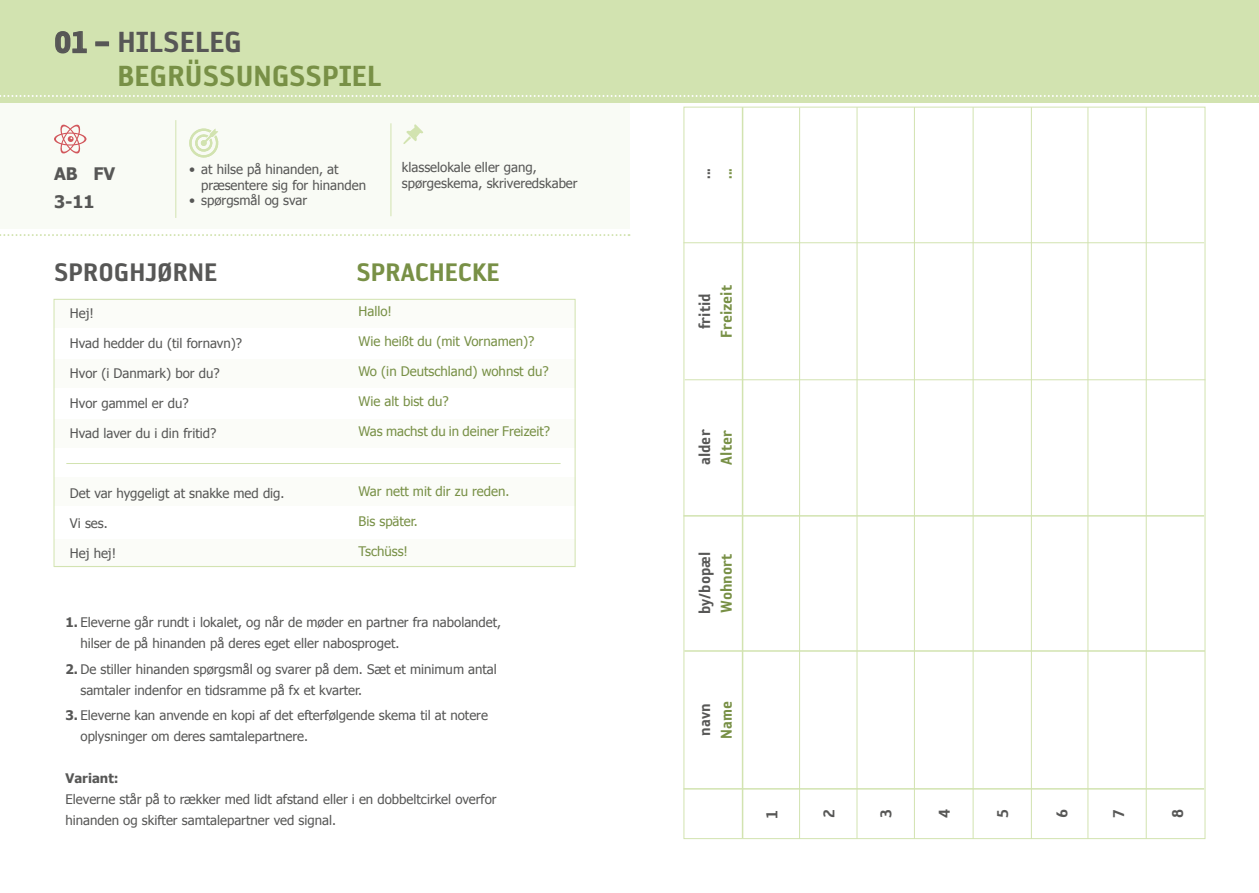
<style>
.page{position:relative;width:1259px;height:893px;background:#fff}
.page>*{position:absolute;margin:0;border:0;box-sizing:border-box;transform-origin:0 0}
.t1{font:33.45px "Reykjavik One C Gauge";color:#789046}
.t2{font:33.45px "Reykjavik One C Gauge";color:#575756}
.t3{font:29.1px "Reykjavik One C Gauge";color:#575756}
.t4{font:29.1px "Reykjavik One C Gauge";color:#789046}
.t5{font:18px "Reykjavik One C Gauge";color:#575756}
.t6{font:18px "Reykjavik One C Gauge";color:#789046}
.t7{font:700 17.25px "Tahoma";color:#575756}
.t8{font:13.2px/21px "Tahoma";color:#575756}
.t9{font:13.2px "Tahoma";color:#789046}
.t10{font:700 13.2px "Tahoma";color:#575756}
.s1{font-weight:700}
</style>
<div class="page">
<div style="left:54px;top:359px;width:521px;height:29px;background:#fbfcf8"></div>
<div style="left:54px;top:419px;width:521px;height:28px;background:#fbfcf8"></div>
<div style="left:54px;top:477px;width:521px;height:29px;background:#fbfcf8"></div>
<div style="left:54px;top:539px;width:521px;height:28px;background:#fbfcf8"></div>
<div style="left:54px;top:299px;width:521px;height:28px;background:#fbfcf8"></div>
<div style="left:0;top:102px;width:629px;height:127px;background:#f9fbf5"></div>
<div style="left:0;top:0;width:1259px;height:102px;background:#d2e3b0"></div>
<svg style="left:0;top:234px;width:629px;height:2px"></svg>
<svg style="left:54px;top:124px;width:32px;height:30px"></svg>
<svg style="left:0;top:95px;width:1259px;height:2px"></svg>
<svg style="left:403px;top:124px;width:20px;height:20px"></svg>
<hr style="left:175px;top:120px;width:1px;height:98px;background:#d2e3b0">
<hr style="left:390px;top:123px;width:1px;height:93px;background:#d2e3b0">
<div style="left:54px;top:299px;width:521px;height:268px;border:1px solid #d2e3b0"></div>
<hr style="left:66px;top:463px;width:494px;height:1px;background:#d2e3b0">
<hr style="left:683px;top:788px;width:521px;height:2px;background:#d2e3b0">
<hr style="left:684px;top:650px;width:521px;height:2px;background:#d2e3b0">
<hr style="left:683px;top:515px;width:521px;height:2px;background:#d2e3b0">
<hr style="left:685px;top:379px;width:520px;height:1px;background:#d2e3b0">
<hr style="left:683px;top:242px;width:521px;height:1px;background:#d2e3b0">
<hr style="left:742px;top:107px;width:1px;height:731px;background:#d2e3b0">
<hr style="left:799px;top:108px;width:1px;height:731px;background:#d2e3b0">
<hr style="left:856px;top:107px;width:1px;height:732px;background:#d2e3b0">
<hr style="left:914px;top:107px;width:1px;height:732px;background:#d2e3b0">
<hr style="left:972px;top:107px;width:1px;height:732px;background:#d2e3b0">
<hr style="left:1031px;top:107px;width:1px;height:732px;background:#d2e3b0">
<hr style="left:1087px;top:107px;width:1px;height:732px;background:#d2e3b0">
<hr style="left:1145px;top:107px;width:1px;height:732px;background:#d2e3b0">
<svg style="left:55px;top:31px;width:32px;height:23px"></svg>
<div style="left:95px;top:41px;width:14px;height:5px;border:2px solid #575756"></div>
<svg style="left:189px;top:128px;width:30px;height:30px"></svg>
<h1 class="t2" style="left:54px;top:25px;width:189px">01 – HILSELEG</h1>
<h1 class="t1" style="left:117px;top:58px;width:265px">BEGRÜSSUNGSSPIEL</h1>
<p class="t8" style="left:201px;top:160px;width:166px;line-height:15.9px;text-indent:-12px">• at hilse på hinanden, at præsentere sig for hinanden</p>
<h3 class="t7" style="left:54px;top:162px;width:63px">AB FV</h3>
<h3 class="t7" style="left:54px;top:189px;width:42px">3-11</h3>
<p class="t8" style="left:189px;top:190px;width:119px">• spørgsmål og svar</p>
<p class="t8" style="left:402px;top:158px;width:177px;line-height:15.9px">klasselokale eller gang, spørgeskema, skriveredskaber</p>
<h2 class="t3" style="left:54px;top:257px;width:165px">SPROGHJØRNE</h2>
<p class="t8" style="left:70px;top:302px;width:25px">Hej!</p>
<p class="t8" style="left:70px;top:332px;width:174px">Hvad hedder du (til fornavn)?</p>
<p class="t8" style="left:70px;top:362px;width:151px">Hvor (i Danmark) bor du?</p>
<p class="t8" style="left:70px;top:392px;width:120px">Hvor gammel er du?</p>
<p class="t8" style="left:70px;top:422px;width:148px">Hvad laver du i din fritid?</p>
<p class="t8" style="left:70px;top:482px;width:216px">Det var hyggeligt at snakke med dig.</p>
<p class="t8" style="left:70px;top:512px;width:39px">Vi ses.</p>
<p class="t8" style="left:70px;top:542px;width:48px">Hej hej!</p>
<h2 class="t4" style="left:356px;top:257px;width:145px">SPRACHECKE</h2>
<p class="t9" style="left:358px;top:303px;width:35px">Hallo!</p>
<p class="t9" style="left:358px;top:333px;width:177px">Wie heißt du (mit Vornamen)?</p>
<p class="t9" style="left:358px;top:363px;width:192px">Wo (in Deutschland) wohnst du?</p>
<p class="t9" style="left:358px;top:393px;width:92px">Wie alt bist du?</p>
<p class="t9" style="left:358px;top:423px;width:193px">Was machst du in deiner Freizeit?</p>
<p class="t9" style="left:358px;top:483px;width:152px">War nett mit dir zu reden.</p>
<p class="t9" style="left:358px;top:513px;width:61px">Bis später.</p>
<p class="t9" style="left:358px;top:543px;width:51px">Tschüss!</p>
<p class="t8" style="left:80px;top:611px;width:422px;text-indent:-15px"><span class="s1">1.</span> Eleverne går rundt i lokalet, og når de møder en partner fra nabolandet, hilser de på hinanden på deres eget eller nabosproget.</p>
<p class="t8" style="left:80px;top:658px;width:418px;text-indent:-15px"><span class="s1">2.</span> De stiller hinanden spørgsmål og svarer på dem. Sæt et minimum antal samtaler indenfor en tidsramme på fx et kvarter.</p>
<p class="t8" style="left:80px;top:704px;width:409px;text-indent:-15px"><span class="s1">3.</span> Eleverne kan anvende en kopi af det efterfølgende skema til at notere oplysninger om deres samtalepartnere.</p>
<p class="t10" style="left:65px;top:769px;width:55px">Variant:</p>
<p class="t8" style="left:65px;top:788px;width:432px">Eleverne står på to rækker med lidt afstand eller i en dobbeltcirkel overfor hinanden og skifter samtalepartner ved signal.</p>
<h3 class="t5" style="left:695px;top:179px;width:12px;rotate:-90deg">...</h3>
<h3 class="t6" style="left:717px;top:179px;width:12px;rotate:-90deg">...</h3>
<h3 class="t5" style="left:695px;top:329px;width:38px;rotate:-90deg">fritid</h3>
<h3 class="t6" style="left:717px;top:338px;width:54px;rotate:-90deg">Freizeit</h3>
<h3 class="t5" style="left:695px;top:465px;width:37px;rotate:-90deg">alder</h3>
<h3 class="t6" style="left:717px;top:465px;width:36px;rotate:-90deg">Alter</h3>
<h3 class="t5" style="left:695px;top:614px;width:64px;rotate:-90deg">by/bopæl</h3>
<h3 class="t6" style="left:717px;top:613px;width:61px;rotate:-90deg">Wohnort</h3>
<h3 class="t5" style="left:695px;top:736px;width:34px;rotate:-90deg">navn</h3>
<h3 class="t6" style="left:717px;top:738px;width:39px;rotate:-90deg">Name</h3>
<h3 class="t5" style="left:762px;top:819px;width:11px;rotate:-90deg">1</h3>
<h3 class="t5" style="left:819px;top:818px;width:11px;rotate:-90deg">2</h3>
<h3 class="t5" style="left:876px;top:818px;width:11px;rotate:-90deg">3</h3>
<h3 class="t5" style="left:935px;top:818px;width:11px;rotate:-90deg">4</h3>
<h3 class="t5" style="left:993px;top:818px;width:11px;rotate:-90deg">5</h3>
<h3 class="t5" style="left:1052px;top:818px;width:11px;rotate:-90deg">6</h3>
<h3 class="t5" style="left:1109px;top:818px;width:11px;rotate:-90deg">7</h3>
<h3 class="t5" style="left:1168px;top:818px;width:11px;rotate:-90deg">8</h3>
</div>
